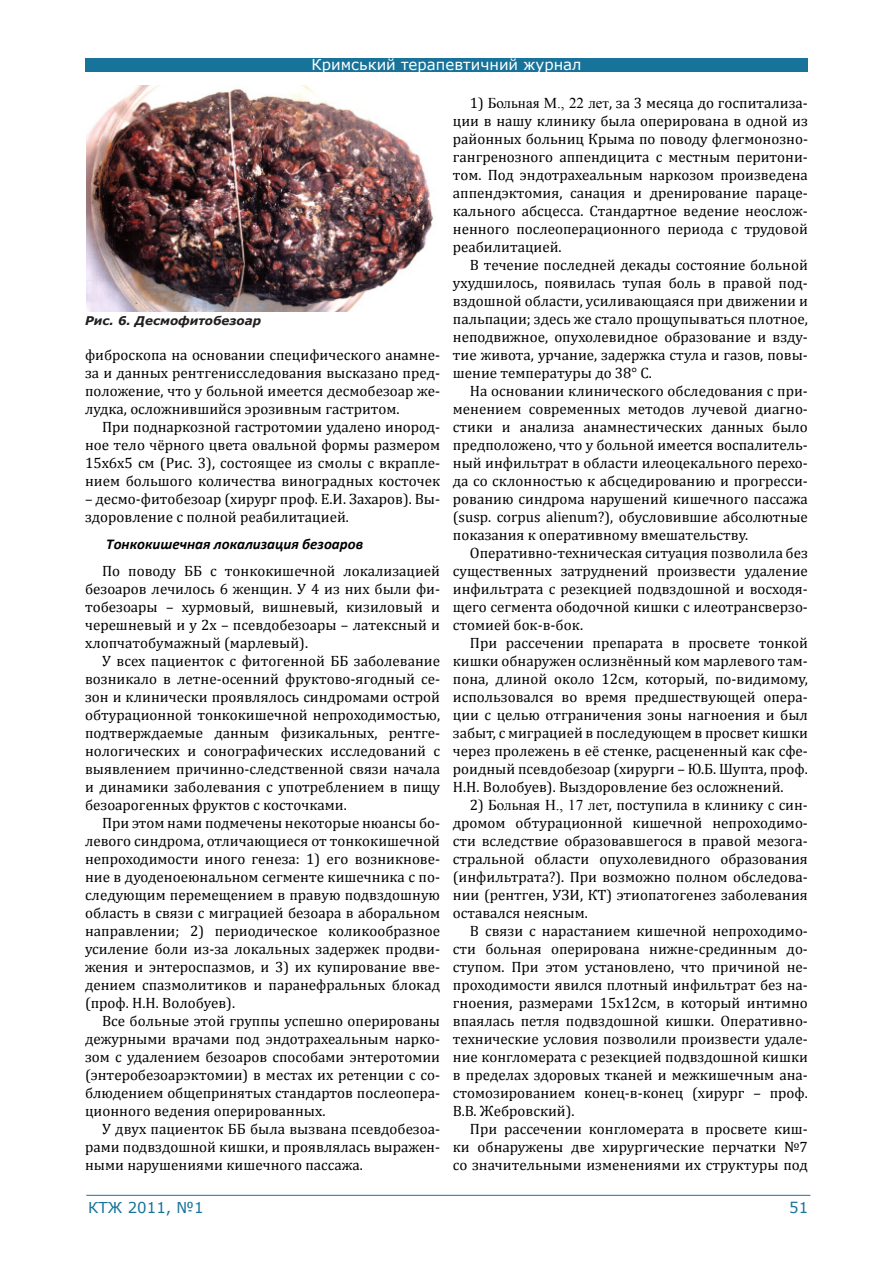
<style>
.page{position:relative;width:893px;height:1263px;background:#fff}
.page>*{position:absolute;margin:0;border:0;box-sizing:border-box;transform-origin:0 0}
.j-BAS{font:15px/18px "Cambria";color:#000;text-align:justify}
.j-Title-6{font:italic 700 15px "Calibri";color:#000}
.t1{font:15px "Verdana";color:#fff}
.t2{font:15px "Verdana";color:#177399}
.j-Caption{font:italic 700 12px "Verdana";color:#231f20}
.s1{font-family:"Times New Roman"}
</style>
<div class="page">
<div style="left:85px;top:58px;width:723px;height:14px;background:#177399"></div>
<hr style="left:86px;top:1195px;width:724px;height:1px;background:#1c759b">
<img style="left:86px;top:85px;width:348px;height:226px">
<p class="t1" style="left:311px;top:54px;width:272px">Кримський терапевтичний журнал</p>
<p class="j-Caption" style="left:85px;top:312px;width:178px">Рис. 6. Десмофитобезоар</p>
<p class="j-BAS" style="left:85px;top:346px;width:357px">фиброскопа на основании специфического анамне&shy;за и данных рентгенисследования высказано пред&shy;положение, что у больной имеется десмобезоар же&shy;лудка, осложнившийся эрозивным гастритом.</p>
<p class="j-BAS" style="left:85px;top:418px;width:357px;text-indent:17px">При поднаркозной гастротомии удалено инород&shy;ное тело чёрного цвета овальной формы размером 15х6х5 см (Рис. 3), состоящее из смолы с вкрапле&shy;нием большого количества виноградных косточек</p>
<p class="j-BAS" style="left:85px;top:490px;width:357px">– десмо-фитобезоар (хирург проф. Е.И. Захаров). Вы&shy;здоровление с полной реабилитацией.</p>
<p class="j-Title-6" style="left:106px;top:535px;width:258px">Тонкокишечная локализация безоаров</p>
<p class="j-BAS" style="left:85px;top:562px;width:357px;text-indent:17px">По поводу ББ с тонкокишечной локализацией безоаров лечилось 6 женщин. У 4 из них были фи&shy;тобезоары – хурмовый, вишневый, кизиловый и черешневый и у 2х – псевдобезоары – латексный и хлопчатобумажный (марлевый).</p>
<p class="j-BAS" style="left:85px;top:652px;width:357px;text-indent:17px">У всех пациенток с фитогенной ББ заболевание возникало в летне-осенний фруктово-ягодный се&shy;зон и клинически проявлялось синдромами острой обтурационной тонкокишечной непроходимостью, подтверждаемые данным физикальных, рентге&shy;нологических и сонографических исследований с выявлением причинно-следственной связи начала и динамики заболевания с употреблением в пищу безоарогенных фруктов с косточками.</p>
<p class="j-BAS" style="left:85px;top:814px;width:357px;text-indent:17px">При этом нами подмечены некоторые нюансы бо&shy;левого синдрома, отличающиеся от тонкокишечной непроходимости иного генеза: 1) его возникнове&shy;ние в дуоденоеюнальном сегменте кишечника с по&shy;следующим перемещением в правую подвздошную область в связи с миграцией безоара в аборальном направлении; 2) периодическое коликообразное усиление боли из-за локальных задержек продви&shy;жения и энтероспазмов, и 3) их купирование вве&shy;дением спазмолитиков и паранефральных блокад (проф. Н.Н. Волобуев).</p>
<p class="j-BAS" style="left:85px;top:1012px;width:357px;text-indent:17px">Все больные этой группы успешно оперированы дежурными врачами под эндотрахеальным нарко&shy;зом с удалением безоаров способами энтеротомии (энтеробезоарэктомии) в местах их ретенции с со&shy;блюдением общепринятых стандартов послеопера&shy;ционного ведения оперированных.</p>
<p class="j-BAS" style="left:85px;top:1120px;width:357px;text-indent:17px">У двух пациенток ББ была вызвана псевдобезоа&shy;рами подвздошной кишки, и проявлялась выражен&shy;ными нарушениями кишечного пассажа.</p>
<p class="j-BAS" style="left:453px;top:94px;width:357px;text-indent:17px">1) <span class="s1">Больная М., 22 лет</span>, за 3 месяца до госпитализа&shy;ции в нашу клинику была оперирована в одной из районных больниц Крыма по поводу флегмонозно&shy;гангренозного аппендицита с местным перитони&shy;том. Под эндотрахеальным наркозом произведена аппендэктомия, санация и дренирование параце&shy;кального абсцесса. Стандартное ведение неослож&shy;ненного послеоперационного периода с трудовой реабилитацией.</p>
<p class="j-BAS" style="left:453px;top:256px;width:357px;text-indent:17px">В течение последней декады состояние больной ухудшилось, появилась тупая боль в правой под&shy;вздошной области, усиливающаяся при движении и пальпации; здесь же стало прощупываться плотное, неподвижное, опухолевидное образование и взду&shy;тие живота, урчание, задержка стула и газов, повы&shy;шение температуры до 38° С.</p>
<p class="j-BAS" style="left:453px;top:382px;width:357px;text-indent:17px">На основании клинического обследования с при&shy;менением современных методов лучевой диагно&shy;стики и анализа анамнестических данных было предположено, что у больной имеется воспалитель&shy;ный инфильтрат в области илеоцекального перехо&shy;да со склонностью к абсцедированию и прогресси&shy;рованию синдрома нарушений кишечного пассажа (susp. corpus alienum?), обусловившие абсолютные показания к оперативному вмешательству.</p>
<p class="j-BAS" style="left:453px;top:544px;width:357px;text-indent:17px">Оперативно-техническая ситуация позволила без существенных затруднений произвести удаление инфильтрата с резекцией подвздошной и восходя&shy;щего сегмента ободочной кишки с илеотрансверзо&shy;стомией бок-в-бок.</p>
<p class="j-BAS" style="left:453px;top:634px;width:357px;text-indent:17px">При рассечении препарата в просвете тонкой кишки обнаружен ослизнённый ком марлевого там&shy;пона, длиной около 12см, который, по-видимому, использовался во время предшествующей опера&shy;ции с целью отграничения зоны нагноения и был забыт, с миграцией в последующем в просвет кишки через пролежень в её стенке, расцененный как сфе&shy;роидный псевдобезоар (хирурги – Ю.Б. Шупта, проф.<br>Н.Н. Волобуев). Выздоровление без осложнений.</p>
<p class="j-BAS" style="left:453px;top:796px;width:357px;text-indent:17px">2) <span class="s1">Больная Н., 17 лет</span>, поступила в клинику с син&shy;дромом обтурационной кишечной непроходимо&shy;сти вследствие образовавшегося в правой мезога&shy;стральной области опухолевидного образования (инфильтрата?). При возможно полном обследова&shy;нии (рентген, УЗИ, КТ) этиопатогенез заболевания оставался неясным.</p>
<p class="j-BAS" style="left:453px;top:922px;width:357px;text-indent:17px">В связи с нарастанием кишечной непроходимо&shy;сти больная оперирована нижне-срединным до&shy;ступом. При этом установлено, что причиной не&shy;проходимости явился плотный инфильтрат без на&shy;гноения, размерами 15х12см, в который интимно впаялась петля подвздошной кишки. Оперативно&shy;технические условия позволили произвести удале&shy;ние конгломерата с резекцией подвздошной кишки в пределах здоровых тканей и межкишечным ана&shy;стомозированием конец-в-конец (хирург – проф.<br>В.В. Жебровский).</p>
<p class="j-BAS" style="left:453px;top:1120px;width:357px;text-indent:17px">При рассечении конгломерата в просвете киш&shy;ки обнаружены две хирургические перчатки №7 со значительными изменениями их структуры под</p>
<p class="t2" style="left:88px;top:1198px;width:117px">КТЖ 2011, №1</p>
<p class="t2" style="left:789px;top:1198px;width:21px">51</p>
</div>
